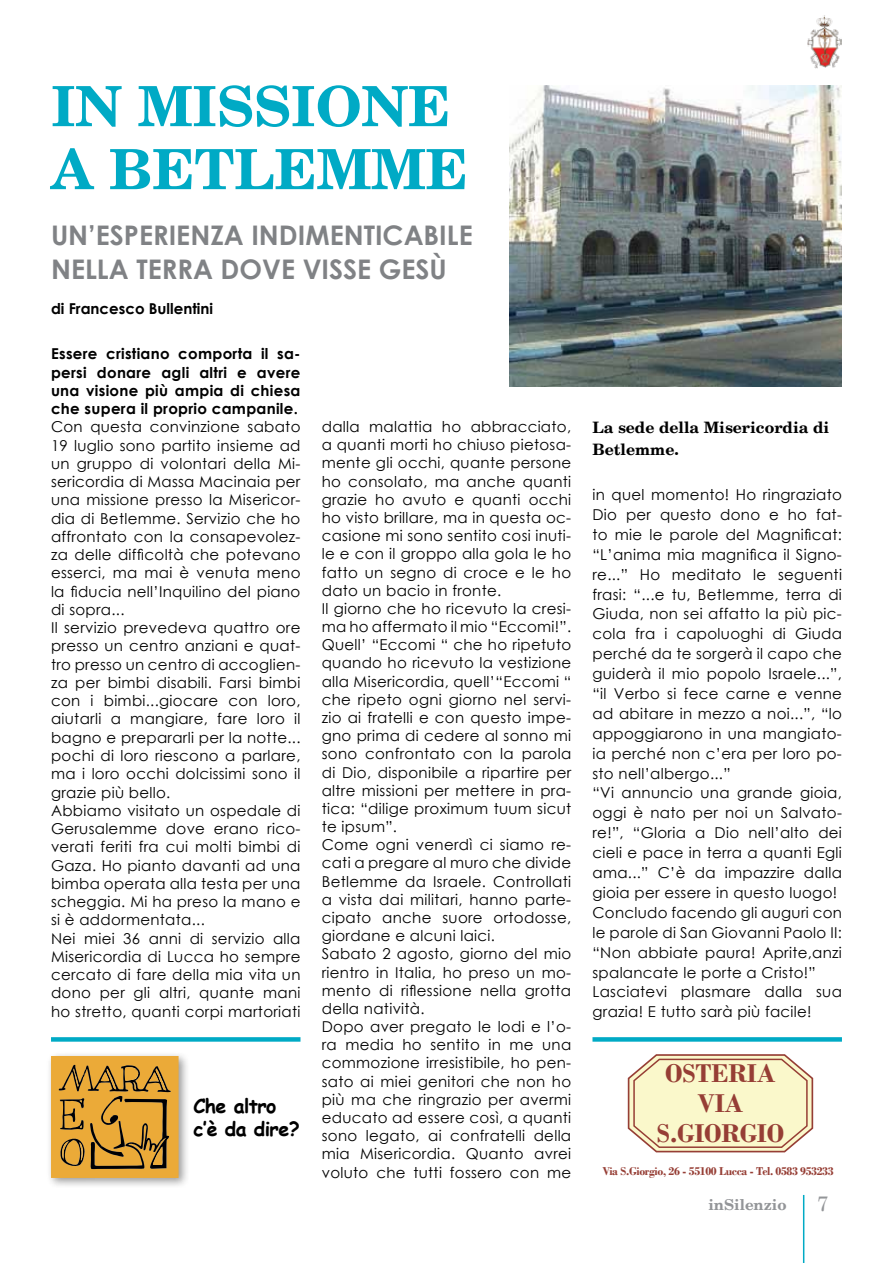
<style>
.page{position:relative;width:893px;height:1263px;background:#fff}
.page>*{position:absolute;margin:0;border:0;box-sizing:border-box;transform-origin:0 0}
.t1{font:700 55.5px/63px "New Century Schlbk";color:#00aac5}
.t2{font:700 27px "Century Gothic";color:#808285}
.t3{font:700 27px/30px "Bodoni";letter-spacing:-.01em;color:#963e35;text-align:center}
.t4{font:21px "Century Schoolbook";color:#939598}
.t5{font:700 19.5px/23.4px "Comic Sans MS";letter-spacing:-.03em;color:#000}
.t6{font:700 15.75px/22.5px "New Century Schlbk";color:#000}
.t7{font:15px/18.1px "Century Gothic";letter-spacing:.02em;color:#000}
.t8{font:700 15px/18.3px "Century Gothic";letter-spacing:.02em;color:#000;text-align:justify}
.t9{font:700 15px "Century Gothic";color:#000}
.t10{font:700 15px "New Century Schlbk";color:#939598}
.t11{font:700 12px "Bodoni";letter-spacing:-.03em;color:#963e35}
</style>
<div class="page">
<img style="left:510px;top:85px;width:332px;height:301px">
<hr style="left:803px;top:1195px;width:1px;height:68px;background:#00aac5">
<div style="left:46px;top:1051px;width:144px;height:138px;background:#000;opacity:.4"></div>
<svg style="left:51px;top:1056px;width:128px;height:122px;background:#c69033"></svg>
<div style="left:51px;top:1037px;width:249px;height:5px;background:#00aac5"></div>
<div style="left:592px;top:1037px;width:250px;height:5px;background:#00aac5"></div>
<svg style="left:627px;top:1054px;width:187px;height:99px;background:#f2e9c3"></svg>
<img style="left:807px;top:15px;width:35px;height:54px">
<h1 class="t1" style="left:51px;top:76px;width:418px">IN MISSIONE<br>A BETLEMME</h1>
<h2 class="t2" style="left:51px;top:214px;width:60px">Un’esper</h2>
<h2 class="t2" style="left:169px;top:214px;width:155px">ienza in diment</h2>
<h2 class="t2" style="left:375px;top:214px;width:85px">icabile</h2>
<h2 class="t2" style="left:51px;top:249px;width:16px">nella</h2>
<h2 class="t2" style="left:136px;top:249px;width:17px">terra</h2>
<h2 class="t2" style="left:221px;top:249px;width:123px">dove visse</h2>
<h2 class="t2" style="left:379px;top:249px;width:18px">ges</h2>
<h2 class="t2" style="left:430px;top:249px;width:19px">ù</h2>
<p class="t9" style="left:51px;top:297px;width:164px">di Francesco Bullentini</p>
<p class="t8" style="left:51px;top:344px;width:251px">Essere cristiano comporta il sa&shy;persi donare agli altri e avere una visione più ampia di chiesa che supera il proprio campanile.</p>
<p class="t7" style="left:51px;top:418px;width:251px">Con questa convinzione sabato<br>19 luglio sono partito insieme ad un gruppo di volontari della Mi&shy;sericordia di Massa Macinaia per una missione presso la Misericor&shy;dia di Betlemme. Servizio che ho affrontato con la consapevolez&shy;za delle difficoltà che potevano esserci, ma mai è venuta meno la fiducia nell’Inquilino del piano di sopra...<br>Il servizio prevedeva quattro ore presso un centro anziani e quat&shy;tro presso un centro di accoglien&shy;za per bimbi disabili. Farsi bimbi con i bimbi...giocare con loro, aiutarli a mangiare, fare loro il bagno e prepararli per la notte... pochi di loro riescono a parlare, ma i loro occhi dolcissimi sono il grazie più bello.<br>Abbiamo visitato un ospedale di<br>Gerusalemme dove erano rico&shy;verati feriti fra cui molti bimbi di<br>Gaza. Ho pianto davanti ad una bimba operata alla testa per una scheggia. Mi ha preso la mano e si è addormentata...<br>Nei miei 36 anni di servizio alla<br>Misericordia di Lucca ho sempre cercato di fare della mia vita un dono per gli altri, quante mani ho stretto, quanti corpi martoriati</p>
<p class="t7" style="left:322px;top:417px;width:251px">dalla malattia ho abbracciato, a quanti morti ho chiuso pietosa&shy;mente gli occhi, quante persone ho consolato, ma anche quanti grazie ho avuto e quanti occhi ho visto brillare, ma in questa oc&shy;casione mi sono sentito cosi inuti&shy;le e con il groppo alla gola le ho fatto un segno di croce e le ho dato un bacio in fronte.<br>Il giorno che ho ricevuto la cresi&shy;ma ho affermato il mio “Eccomi!”.<br>Quell’ “Eccomi “ che ho ripetuto quando ho ricevuto la vestizione alla Misericordia, quell’“Eccomi “ che ripeto ogni giorno nel servi&shy;zio ai fratelli e con questo impe&shy;gno prima di cedere al sonno mi sono confrontato con la parola di Dio, disponibile a ripartire per altre missioni per mettere in pra&shy;tica: “dilige proximum tuum sicut te ipsum”.<br>Come ogni venerdì ci siamo re&shy;cati a pregare al muro che divide<br>Betlemme da Israele. Controllati a vista dai militari, hanno parte&shy;cipato anche suore ortodosse, giordane e alcuni laici.<br>Sabato 2 agosto, giorno del mio rientro in Italia, ho preso un mo&shy;mento di riflessione nella grotta della natività.<br>Dopo aver pregato le lodi e l’o&shy;ra media ho sentito in me una commozione irresistibile, ho pen&shy;sato ai miei genitori che non ho più ma che ringrazio per avermi educato ad essere così, a quanti sono legato, ai confratelli della mia Misericordia. Quanto avrei voluto che tutti fossero con me</p>
<h3 class="t5" style="left:193px;top:1093px;width:108px">Che altro c’è da dire?</h3>
<p class="t6" style="left:592px;top:416px;width:238px">La sede della Misericordia di<br>Betlemme.</p>
<p class="t7" style="left:592px;top:484px;width:251px;line-height:20px">in quel momento! Ho ringraziato<br>Dio per questo dono e ho fat&shy;to mie le parole del Magnificat: “L’anima mia magnifica il Signo&shy;re...” Ho meditato le seguenti frasi: “...e tu, Betlemme, terra di<br>Giuda, non sei affatto la più pic&shy;cola fra i capoluoghi di Giuda perché da te sorgerà il capo che guiderà il mio popolo Israele...”, “il Verbo si fece carne e venne ad abitare in mezzo a noi...”, “lo appoggiarono in una mangiato&shy;ia perché non c’era per loro po&shy;sto nell’albergo...”<br>“Vi annuncio una grande gioia, oggi è nato per noi un Salvato&shy;re!”, “Gloria a Dio nell’alto dei cieli e pace in terra a quanti Egli ama...” C’è da impazzire dalla gioia per essere in questo luogo!<br>Concludo facendo gli auguri con le parole di San Giovanni Paolo II: “Non abbiate paura! Aprite,anzi spalancate le porte a Cristo!”<br>Lasciatevi plasmare dalla sua grazia! E tutto sarà più facile!</p>
<h2 class="t3" style="left:657px;top:1058px;width:129px">OSTERIA<br>VIA<br>S.GIORGIO</h2>
<p class="t11" style="left:602px;top:1163px;width:233px">Via S.Giorgio, 26 - 55100 Lucca - Tel. 0583 953233</p>
<p class="t10" style="left:708px;top:1195px;width:80px">inSilenzio</p>
<h3 class="t4" style="left:817px;top:1190px;width:13px">7</h3>
</div>
